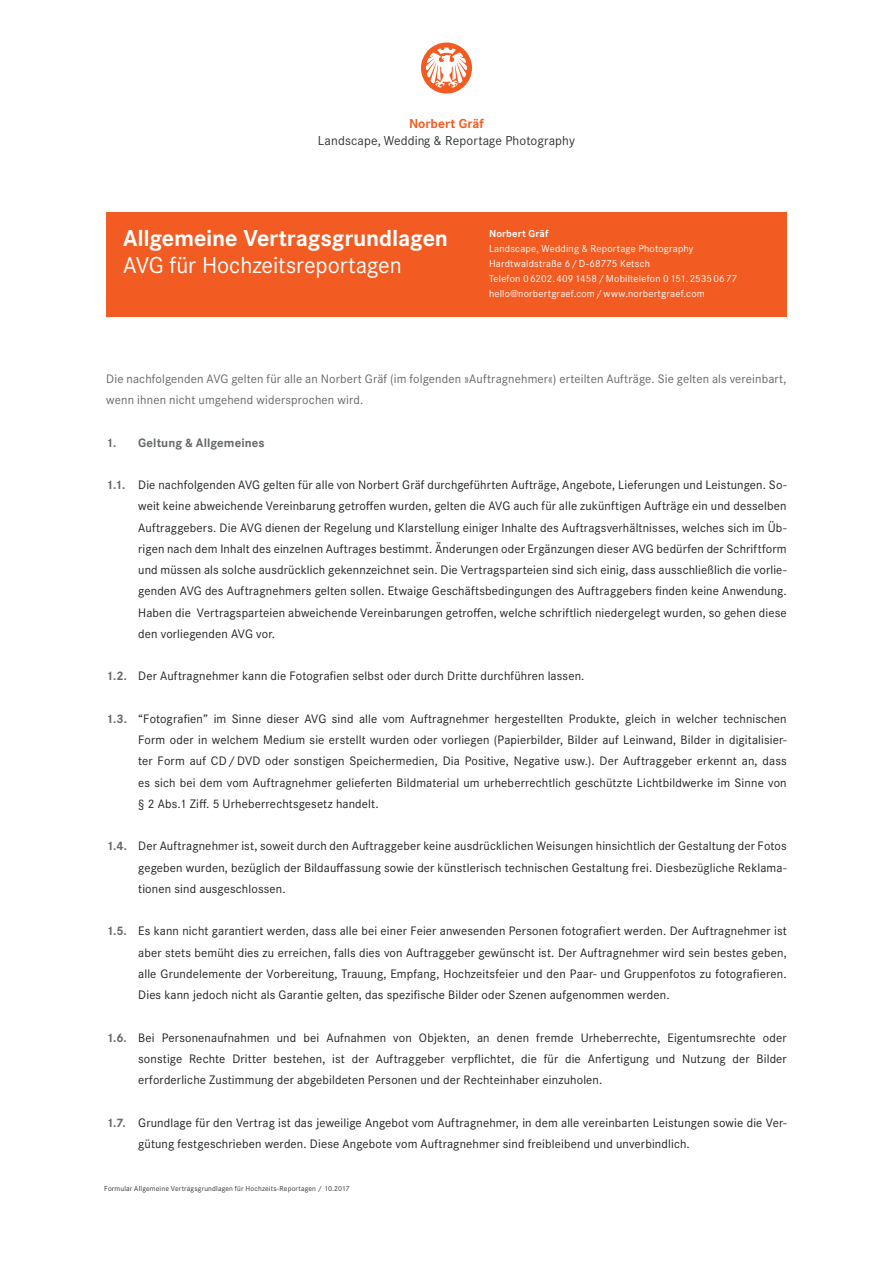
<style>
.page{position:relative;width:893px;height:1263px;background:#fff}
.page>*{position:absolute;margin:0;border:0;box-sizing:border-box;transform-origin:0 0}
.t1{font:700 24px "Corporate S";letter-spacing:-.01em;color:#fff}
.t2{font:24px "Corporate S";letter-spacing:-.005em;color:#fff}
.t3{font:13.5px "Corporate S";letter-spacing:.01em;color:#323638}
.t4{font:700 13.5px "Corporate S";letter-spacing:.005em;color:#f25b21}
.t5{font:12.75px/21.3px "Corporate S";letter-spacing:.01em;color:#231f20;text-align:justify}
.t6{font:12.75px/21.3px "Corporate S";letter-spacing:.01em;color:#646768}
.t7{font:700 12.75px "Corporate S";letter-spacing:.005em;color:#646768}
.t8{font:10.5px/15px "Corporate S";letter-spacing:.02em;color:#fff}
.t9{font:700 10.5px "Corporate S";letter-spacing:.015em;color:#fff}
.t10{font:7.5px "Corporate S";letter-spacing:.02em;color:#323638}
.s1{font-weight:700;color:#646768}
</style>
<div class="page">
<svg style="left:421px;top:43px;width:51px;height:51px"></svg>
<div style="left:106px;top:213px;width:681px;height:104px;background:#f25b21"></div>
<p class="t4" style="left:409px;top:114px;width:76px">Norbert Gräf</p>
<p class="t3" style="left:318px;top:131px;width:259px">Landscape, Wedding &amp; Reportage Photography</p>
<h1 class="t1" style="left:123px;top:221px;width:326px">Allgemeine Vertragsgrundlagen</h1>
<h1 class="t2" style="left:123px;top:249px;width:280px">AVG für Hochzeitsreportagen</h1>
<p class="t9" style="left:489px;top:226px;width:61px">Norbert Gräf</p>
<p class="t8" style="left:489px;top:240px;width:250px">Landscape, Wedding &amp; Reportage Photography Hardtwaldstraße 6 / D-68775 Ketsch<br>Telefon 0 6202. 409 1458 / Mobiltelefon 0 151. 2535 06 77 hello@norbertgraef.com / www.norbertgraef.com</p>
<p class="t6" style="left:106px;top:367px;width:682px">Die nachfolgenden AVG gelten für alle an Norbert Gräf (im folgenden »Auftragnehmer«) erteilten Aufträge. Sie gelten als vereinbart, wenn ihnen nicht umgehend widersprochen wird.</p>
<p class="t7" style="left:106px;top:433px;width:160px">1. Geltung &amp; Allgemeines</p>
<p class="t5" style="left:138px;top:474px;width:650px;text-indent:-32px"><span class="s1">1.1.</span> Die nachfolgenden AVG gelten für alle von Norbert Gräf durchgeführten Aufträge, Angebote, Lieferungen und Leistungen. So&shy;weit keine abweichende Vereinbarung getroffen wurden, gelten die AVG auch für alle zukünftigen Aufträge ein und desselben Auftraggebers. Die AVG dienen der Regelung und Klarstellung einiger Inhalte des Auftragsverhältnisses, welches sich im Üb&shy;rigen nach dem Inhalt des einzelnen Auftrages bestimmt. Änderungen oder Ergänzungen dieser AVG bedürfen der Schriftform und müssen als solche ausdrücklich gekennzeichnet sein. Die Vertragsparteien sind sich einig, dass ausschließlich die vorlie&shy;genden AVG des Auftragnehmers gelten sollen. Etwaige Geschäftsbedingungen des Auftraggebers finden keine Anwendung.<br>Haben die Vertragsparteien abweichende Vereinbarungen getroffen, welche schriftlich niedergelegt wurden, so gehen diese den vorliegenden AVG vor.</p>
<p class="t5" style="left:106px;top:665px;width:480px"><span class="s1">1.2.</span> Der Auftragnehmer kann die Fotografien selbst oder durch Dritte durchführen lassen.</p>
<p class="t5" style="left:138px;top:707px;width:650px;text-indent:-32px"><span class="s1">1.3.</span> “Fotografien” im Sinne dieser AVG sind alle vom Auftragnehmer hergestellten Produkte, gleich in welcher technischen Form oder in welchem Medium sie erstellt wurden oder vorliegen (Papierbilder, Bilder auf Leinwand, Bilder in digitalisier&shy;ter Form auf CD / DVD oder sonstigen Speichermedien, Dia Positive, Negative usw.). Der Auftraggeber erkennt an, dass es sich bei dem vom Auftragnehmer gelieferten Bildmaterial um urheberrechtlich geschützte Lichtbildwerke im Sinne von § 2 Abs.1 Ziff. 5 Urheberrechtsgesetz handelt.</p>
<p class="t5" style="left:138px;top:835px;width:650px;text-indent:-32px"><span class="s1">1.4.</span> Der Auftragnehmer ist, soweit durch den Auftraggeber keine ausdrücklichen Weisungen hinsichtlich der Gestaltung der Fotos gegeben wurden, bezüglich der Bildauffassung sowie der künstlerisch technischen Gestaltung frei. Diesbezügliche Reklama&shy;tionen sind ausgeschlossen.</p>
<p class="t5" style="left:138px;top:920px;width:650px;text-indent:-32px"><span class="s1">1.5.</span> Es kann nicht garantiert werden, dass alle bei einer Feier anwesenden Personen fotografiert werden. Der Auftragnehmer ist aber stets bemüht dies zu erreichen, falls dies von Auftraggeber gewünscht ist. Der Auftragnehmer wird sein bestes geben, alle Grundelemente der Vorbereitung, Trauung, Empfang, Hochzeitsfeier und den Paar- und Gruppenfotos zu fotografieren.<br>Dies kann jedoch nicht als Garantie gelten, das spezifische Bilder oder Szenen aufgenommen werden.</p>
<p class="t5" style="left:138px;top:1026px;width:650px;text-indent:-32px"><span class="s1">1.6.</span> Bei Personenaufnahmen und bei Aufnahmen von Objekten, an denen fremde Urheberrechte, Eigentumsrechte oder sonstige Rechte Dritter bestehen, ist der Auftraggeber verpflichtet, die für die Anfertigung und Nutzung der Bilder erforderliche Zustimmung der abgebildeten Personen und der Rechteinhaber einzuholen.</p>
<p class="t5" style="left:138px;top:1111px;width:650px;text-indent:-32px"><span class="s1">1.7.</span> Grundlage für den Vertrag ist das jeweilige Angebot vom Auftragnehmer, in dem alle vereinbarten Leistungen sowie die Ver&shy;gütung festgeschrieben werden. Diese Angebote vom Auftragnehmer sind freibleibend und unverbindlich.</p>
<p class="t10" style="left:104px;top:1183px;width:247px">Formular Allgemeine Vertragsgrundlagen für Hochzeits-Reportagen / 10.2017</p>
</div>
